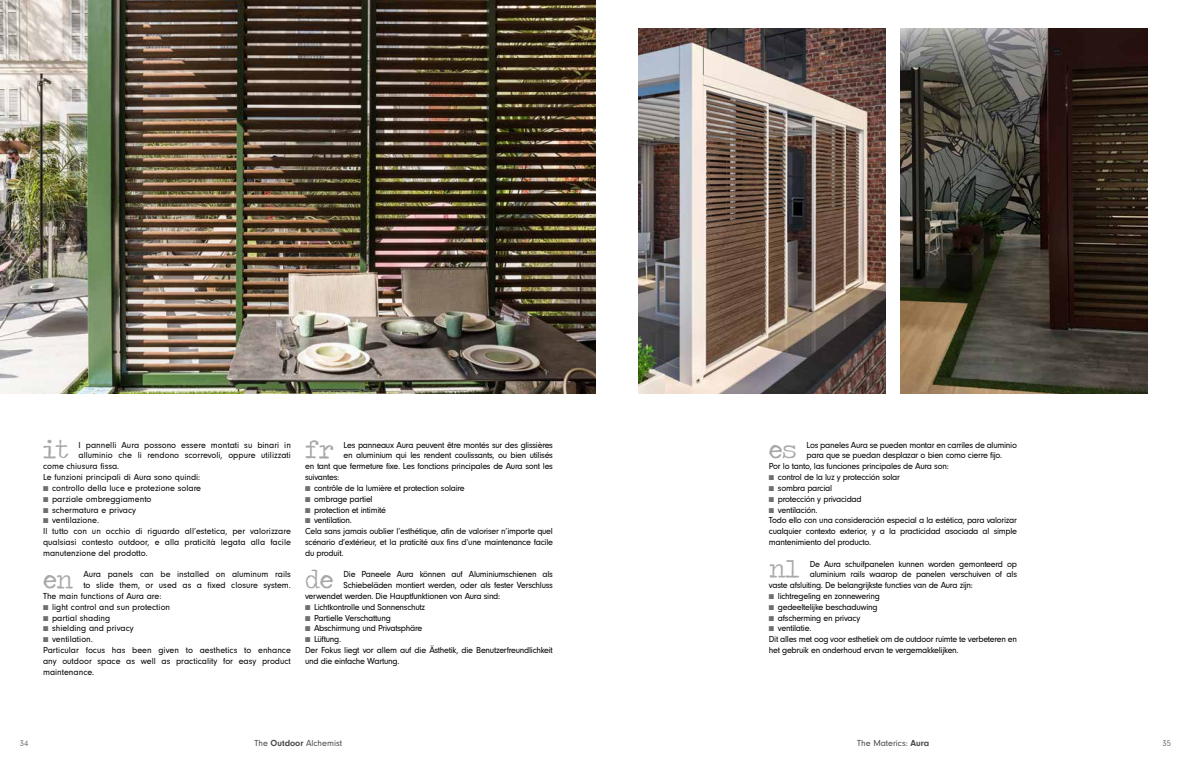
<style>
.page{position:relative;width:1191px;height:766px;background:#fff}
.page>*{position:absolute;margin:0;border:0;box-sizing:border-box;transform-origin:0 0}
.t1{font:26.1px "Traveling Typewriter";letter-spacing:-.03em;color:#a8a8a7}
.t2{font:9px/10.8px "Neuzeit Gro T";letter-spacing:-.03em;color:#000}
.t3{font:9px/10.8px "Neuzeit Gro T";color:#000}
.t4{font:9px "Neuzeit Gro T";color:#4a4a49}
.t5{font:8.5px "Neuzeit Gro T";color:#706f6f}
.s1{color:#706f6f}
.s2{font-weight:700}
</style>
<div class="page">
<img style="left:900px;top:28px;width:247px;height:365px">
<img style="left:638px;top:28px;width:247px;height:365px">
<img style="left:0;top:0;width:595px;height:393px">
<h1 class="t1" style="left:43px;top:433px;width:27px">it</h1>
<p class="t3" style="left:79px;top:439px;width:214px">I pannelli Aura possono essere montati su binari in</p>
<p class="t3" style="left:79px;top:450px;width:214px">alluminio che li rendono scorrevoli, oppure utilizzati</p>
<p class="t3" style="left:43px;top:461px;width:78px">come chiusura fissa.</p>
<p class="t3" style="left:43px;top:472px;width:159px">Le funzioni principali di Aura sono quindi:</p>
<p class="t3" style="left:43px;top:482px;width:160px"><span class="s1">■</span> controllo della luce e protezione solare</p>
<p class="t3" style="left:43px;top:493px;width:110px"><span class="s1">■</span> parziale ombreggiamento</p>
<p class="t3" style="left:43px;top:504px;width:95px"><span class="s1">■</span> schermatura e privacy</p>
<p class="t3" style="left:43px;top:515px;width:249px"><span class="s1">■</span> ventilazione.<br>Il tutto con un occhio di riguardo all’estetica, per valorizzare qualsiasi contesto outdoor, e alla praticità legata alla facile manutenzione del prodotto.</p>
<h1 class="t1" style="left:43px;top:562px;width:32px">en</h1>
<p class="t3" style="left:83px;top:569px;width:209px">Aura panels can be installed on aluminum rails</p>
<p class="t3" style="left:83px;top:580px;width:209px">to slide them, or used as a fixed closure system.</p>
<p class="t3" style="left:43px;top:590px;width:120px">The main functions of Aura are:</p>
<p class="t3" style="left:43px;top:601px;width:129px"><span class="s1">■</span> light control and sun protection</p>
<p class="t3" style="left:43px;top:612px;width:69px"><span class="s1">■</span> partial shading</p>
<p class="t3" style="left:43px;top:623px;width:92px"><span class="s1">■</span> shielding and privacy</p>
<p class="t3" style="left:43px;top:634px;width:249px"><span class="s1">■</span> ventilation.<br>Particular focus has been given to aesthetics to enhance any outdoor space as well as practicality for easy product maintenance.</p>
<h1 class="t1" style="left:305px;top:433px;width:30px">fr</h1>
<p class="t2" style="left:343px;top:439px;width:211px">Les panneaux Aura peuvent être montés sur des glissières</p>
<p class="t2" style="left:343px;top:450px;width:211px">en aluminium qui les rendent coulissants, ou bien utilisés</p>
<p class="t2" style="left:305px;top:461px;width:249px">en tant que fermeture fixe. Les fonctions principales de Aura sont les</p>
<p class="t2" style="left:305px;top:472px;width:36px">suivantes:</p>
<p class="t2" style="left:305px;top:482px;width:161px"><span class="s1">■</span> contrôle de la lumière et protection solaire</p>
<p class="t2" style="left:305px;top:493px;width:69px"><span class="s1">■</span> ombrage partiel</p>
<p class="t2" style="left:305px;top:504px;width:82px"><span class="s1">■</span> protection et intimité</p>
<p class="t2" style="left:305px;top:515px;width:249px"><span class="s1">■</span> ventilation.<br>Cela sans jamais oublier l’esthétique, afin de valoriser n’importe quel scénario d’extérieur, et la praticité aux fins d’une maintenance facile du produit.</p>
<h1 class="t1" style="left:305px;top:562px;width:30px">de</h1>
<p class="t2" style="left:343px;top:569px;width:211px">Die Paneele Aura können auf Aluminiumschienen als</p>
<p class="t2" style="left:343px;top:580px;width:211px">Schiebeläden montiert werden, oder als fester Verschluss</p>
<p class="t2" style="left:305px;top:590px;width:197px">verwendet werden. Die Hauptfunktionen von Aura sind:</p>
<p class="t2" style="left:305px;top:601px;width:121px"><span class="s1">■</span> Lichtkontrolle und Sonnenschutz</p>
<p class="t2" style="left:305px;top:612px;width:87px"><span class="s1">■</span> Partielle Verschattung</p>
<p class="t2" style="left:305px;top:623px;width:119px"><span class="s1">■</span> Abschirmung und Privatsphäre</p>
<p class="t2" style="left:305px;top:634px;width:249px"><span class="s1">■</span> Lüftung.<br>Der Fokus liegt vor allem auf die Ästhetik, die Benutzerfreundlichkeit und die einfache Wartung.</p>
<h1 class="t1" style="left:769px;top:433px;width:29px">es</h1>
<p class="t2" style="left:806px;top:439px;width:212px">Los paneles Aura se pueden montar en carriles de aluminio</p>
<p class="t2" style="left:806px;top:450px;width:197px">para que se puedan desplazar o bien como cierre fijo.</p>
<p class="t2" style="left:769px;top:461px;width:181px">Por lo tanto, las funciones principales de Aura son:</p>
<p class="t2" style="left:769px;top:472px;width:133px"><span class="s1">■</span> control de la luz y protección solar</p>
<p class="t2" style="left:769px;top:482px;width:65px"><span class="s1">■</span> sombra parcial</p>
<p class="t2" style="left:769px;top:493px;width:94px"><span class="s1">■</span> protección y privacidad</p>
<p class="t2" style="left:769px;top:504px;width:250px"><span class="s1">■</span> ventilación.<br>Todo ello con una consideración especial a la estética, para valorizar cualquier contexto exterior, y a la practicidad asociada al simple mantenimiento del producto.</p>
<h1 class="t1" style="left:769px;top:551px;width:32px">nl</h1>
<p class="t2" style="left:810px;top:558px;width:209px">De Aura schuifpanelen kunnen worden gemonteerd op</p>
<p class="t2" style="left:810px;top:569px;width:209px">aluminium rails waarop de panelen verschuiven of als</p>
<p class="t2" style="left:769px;top:580px;width:205px">vaste afsluiting. De belangrijkste functies van de Aura zijn:</p>
<p class="t2" style="left:769px;top:590px;width:112px"><span class="s1">■</span> lichtregeling en zonnewering</p>
<p class="t2" style="left:769px;top:601px;width:110px"><span class="s1">■</span> gedeeltelijke beschaduwing</p>
<p class="t2" style="left:769px;top:612px;width:93px"><span class="s1">■</span> afscherming en privacy</p>
<p class="t2" style="left:769px;top:623px;width:250px"><span class="s1">■</span> ventilatie.<br>Dit alles met oog voor esthetiek om de outdoor ruimte te verbeteren en het gebruik en onderhoud ervan te vergemakkelijken.</p>
<p class="t5" style="left:20px;top:738px;width:10px">34</p>
<p class="t4" style="left:254px;top:737px;width:89px">The <span class="s2">Outdoor</span> Alchemist</p>
<p class="t4" style="left:857px;top:737px;width:74px">The Materics: <span class="s2">Aura</span></p>
<p class="t5" style="left:1162px;top:738px;width:10px">35</p>
</div>
